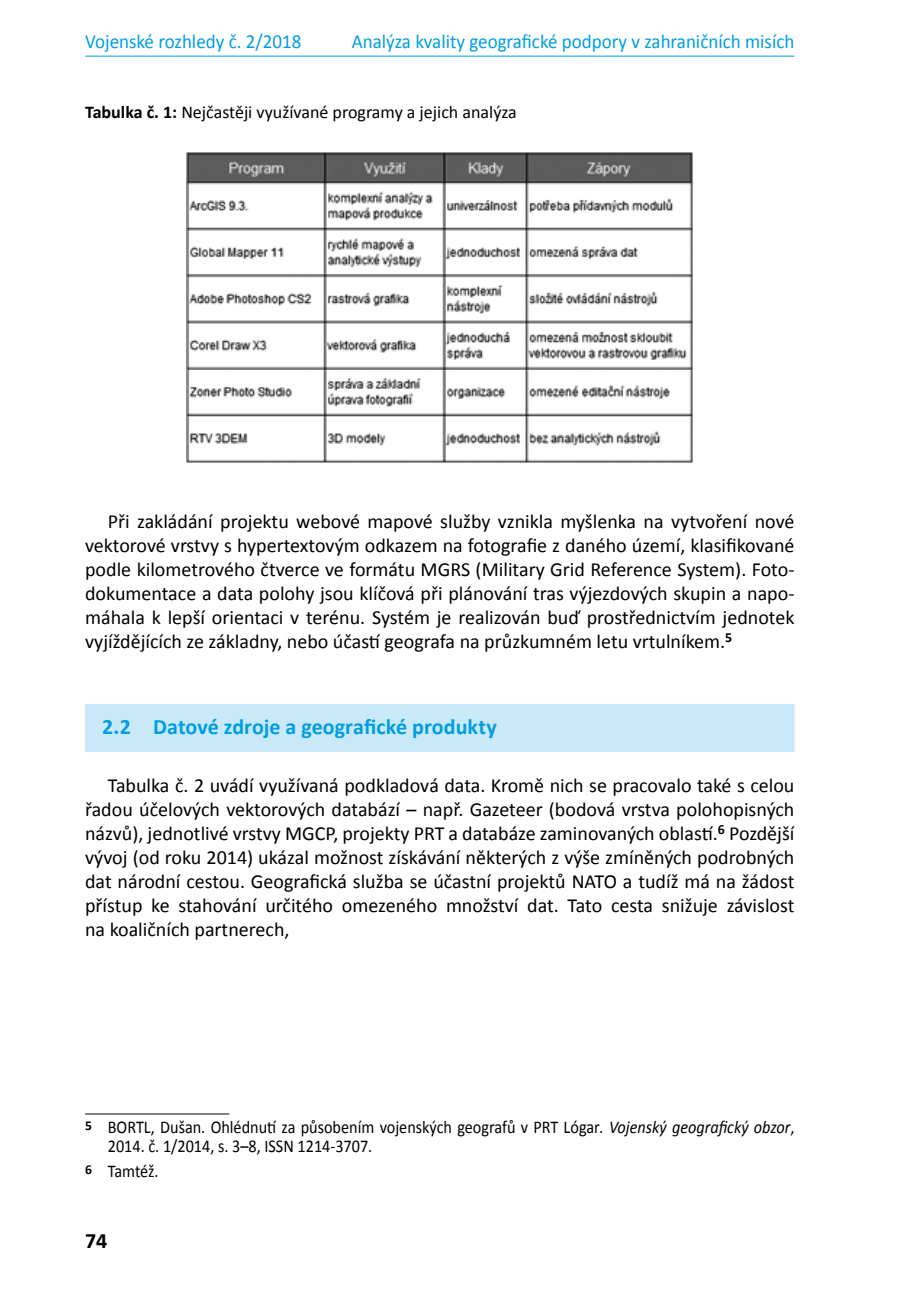
<style>
.page{position:relative;width:908px;height:1304px;background:#fff}
.page>*{position:absolute;margin:0;border:0;box-sizing:border-box;transform-origin:0 0}
.t1{font:700 22px "Calibri";color:#009ee0}
.t2{font:700 22px "Calibri";color:#000}
.t3{font:20px/24px "Calibri";color:#000;text-align:justify}
.t4{font:20px "Calibri";color:#009ee0;scale:.95 1}
.t5{font:18px/19px "Calibri";color:#000;scale:.9 1}
.t6{font:18px "Calibri";color:#000}
.s1{font-weight:700}
.s2{font-style:italic}
</style>
<div class="page">
<hr style="left:85px;top:56px;width:709px;height:1px;background:#009ee0">
<div style="left:85px;top:704px;width:709px;height:48px;background:#c9e9f8"></div>
<img style="left:186px;top:152px;width:507px;height:312px">
<hr style="left:85px;top:1113px;width:144px;height:1px;background:#000">
<p class="t4" style="left:85px;top:29px;width:229px">Vojenské rozhledy č. 2/2018</p>
<p class="t4" style="left:351px;top:29px;width:467px">Analýza kvality geografické podpory v zahraničních misích</p>
<p class="t6" style="left:85px;top:100px;width:433px"><span class="s1">Tabulka č. 1:</span> Nejčastěji využívané programy a jejich analýza</p>
<p class="t3" style="left:85px;top:509px;width:710px;text-indent:23px">Při zakládání projektu webové mapové služby vznikla myšlenka na vytvoření nové vektorové vrstvy s hypertextovým odkazem na fotografie z daného území, klasifikované podle kilometrového čtverce ve formátu MGRS (Military Grid Reference System). Foto&shy;dokumentace a data polohy jsou klíčová při plánování tras výjezdových skupin a napo&shy;máhala k lepší orientaci v terénu. Systém je realizován buď prostřednictvím jednotek vyjíždějících ze základny, nebo účastí geografa na průzkumném letu vrtulníkem.<sup>5</sup></p>
<p class="t1" style="left:102px;top:713px;width:396px">2.2 Datové zdroje a geografické produkty</p>
<p class="t3" style="left:85px;top:773px;width:710px;text-indent:23px">Tabulka č. 2 uvádí využívaná podkladová data. Kromě nich se pracovalo také s celou řadou účelových vektorových databází – např. Gazeteer (bodová vrstva polohopisných názvů), jednotlivé vrstvy MGCP, projekty PRT a databáze zaminovaných oblastí.<sup>6</sup> Pozdější vývoj (od roku 2014) ukázal možnost získávání některých z výše zmíněných podrobných dat národní cestou. Geografická služba se účastní projektů NATO a tudíž má na žádost přístup ke stahování určitého omezeného množství dat. Tato cesta snižuje závislost na koaličních partnerech,</p>
<p class="t5" style="left:108px;top:1118px;width:764px;text-indent:-23px"><sup>5</sup> BORTL, Dušan. Ohlédnutí za působením vojenských geografů v PRT Lógar<span class="s2">. Vojenský geografický obzor</span>,<br>2014. č. 1/2014, s. 3–8, ISSN 1214-3707.</p>
<p class="t5" style="left:85px;top:1162px;width:83px"><sup>6</sup> Tamtéž.</p>
<p class="t2" style="left:85px;top:1227px;width:24px">74</p>
</div>
